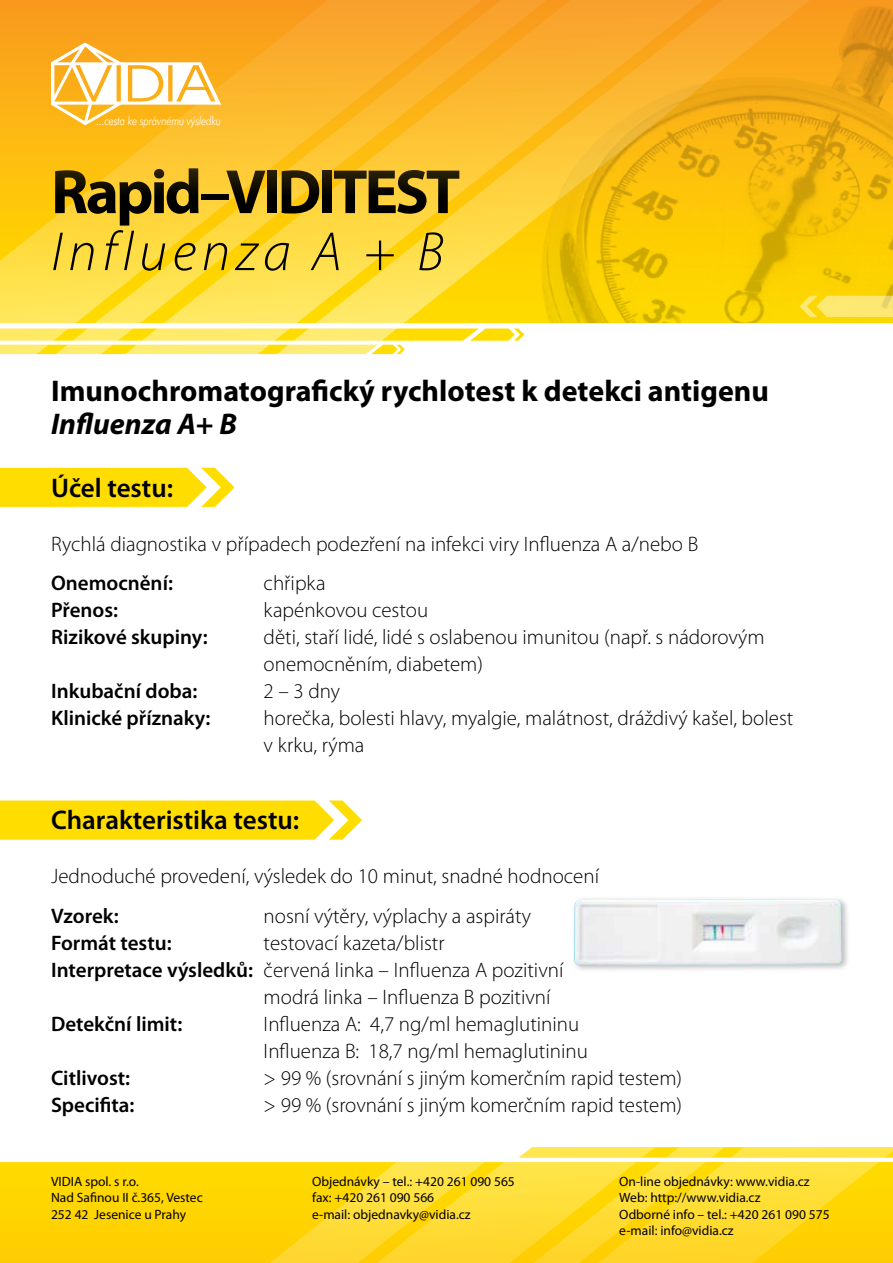
<style>
.page{position:relative;width:893px;height:1263px;background:#fff}
.page>*{position:absolute;margin:0;border:0;box-sizing:border-box;transform-origin:0 0}
.t1{font:700 63px "Myriad Pro";letter-spacing:-.05em;color:#000}
.t2{font:italic 300 55.5px "Myriad Pro";letter-spacing:.1em;color:#000}
.t3{font:700 30px "Myriad Pro";color:#000}
.t4{font:italic 700 30px "Myriad Pro";color:#000}
.t5{font:600 27px "Myriad Pro";color:#000}
.t6{font:300 21px/27px "Myriad Pro";color:#000}
.t7{font:600 21px "Myriad Pro";color:#000}
.t8{font:13.5px/16.5px "Myriad Pro";color:#000}
.t9{font:italic 300 12.45px "Futura BTCE";letter-spacing:-.025em;color:#fff;scale:.83 1}
.s1{font-weight:600}
</style>
<div class="page">
<svg style="left:0;top:1147px;width:893px;height:116px;background:#ffdc30"></svg>
<svg style="left:0;top:800px;width:362px;height:40px;background:#ffdf16"></svg>
<svg style="left:0;top:468px;width:234px;height:39px;background:#ffe019"></svg>
<svg style="left:0;top:0;width:893px;height:355px;background:#fac535"></svg>
<div style="left:572px;top:896px;width:279px;height:77px;background:#000;opacity:.25"></div>
<img style="left:574px;top:899px;width:268px;height:67px">
<p class="t9" style="left:96px;top:112px;width:152px">...cesta ke správnému výsledku</p>
<h1 class="t1" style="left:51px;top:151px;width:411px">Rapid–VIDITEST</h1>
<h2 class="t2" style="left:51px;top:218px;width:394px">Influenza A + B</h2>
<h3 class="t3" style="left:51px;top:371px;width:719px">Imunochromatografický rychlotest k detekci antigenu</h3>
<h3 class="t4" style="left:51px;top:404px;width:187px">Influenza A+ B</h3>
<p class="t5" style="left:51px;top:470px;width:124px">Účel testu:</p>
<p class="t6" style="left:51px;top:530px;width:649px">Rychlá diagnostika v případech podezření na infekci viry Influenza A a/nebo B</p>
<p class="t7" style="left:51px;top:570px;width:123px">Onemocnění:</p>
<p class="t6" style="left:264px;top:570px;width:63px">chřipka</p>
<p class="t7" style="left:51px;top:597px;width:69px">Přenos:</p>
<p class="t6" style="left:264px;top:597px;width:166px">kapénkovou cestou</p>
<p class="t7" style="left:51px;top:624px;width:158px">Rizikové skupiny:</p>
<p class="t6" style="left:264px;top:624px;width:502px">děti, staří lidé, lidé s oslabenou imunitou (např. s nádorovým onemocněním, diabetem)</p>
<p class="t7" style="left:51px;top:678px;width:148px">Inkubační doba:</p>
<p class="t6" style="left:264px;top:678px;width:78px">2 – 3 dny</p>
<p class="t7" style="left:51px;top:705px;width:161px">Klinické příznaky:</p>
<p class="t6" style="left:264px;top:705px;width:531px">horečka, bolesti hlavy, myalgie, malátnost, dráždivý kašel, bolest v krku, rýma</p>
<p class="t5" style="left:51px;top:802px;width:250px">Charakteristika testu:</p>
<p class="t6" style="left:51px;top:862px;width:550px">Jednoduché provedení, výsledek do 10 minut, snadné hodnocení</p>
<p class="t7" style="left:51px;top:902px;width:69px">Vzorek:</p>
<p class="t6" style="left:264px;top:902px;width:269px">nosní výtěry, výplachy a aspiráty</p>
<p class="t7" style="left:51px;top:929px;width:122px">Formát testu:</p>
<p class="t6" style="left:264px;top:929px;width:182px">testovací kazeta/blistr</p>
<p class="t6" style="left:51px;top:956px;width:514px"><span class="s1">Interpretace výsledků:</span> červená linka – Influenza A pozitivní</p>
<p class="t6" style="left:264px;top:983px;width:288px">modrá linka – Influenza B pozitivní</p>
<p class="t7" style="left:51px;top:1010px;width:133px">Detekční limit:</p>
<p class="t6" style="left:264px;top:1010px;width:326px">Influenza A: 4,7 ng/ml hemaglutininu<br>Influenza B: 18,7 ng/ml hemaglutininu</p>
<p class="t7" style="left:51px;top:1064px;width:81px">Citlivost:</p>
<p class="t6" style="left:264px;top:1064px;width:420px">&gt; 99 % (srovnání s jiným komerčním rapid testem)</p>
<p class="t7" style="left:51px;top:1091px;width:85px">Specifita:</p>
<p class="t6" style="left:264px;top:1091px;width:420px">&gt; 99 % (srovnání s jiným komerčním rapid testem)</p>
<p class="t8" style="left:51px;top:1173px;width:153px">VIDIA spol. s r.o.<br>Nad Safinou II č.365, Vestec<br>252 42 Jesenice u Prahy</p>
<p class="t8" style="left:312px;top:1173px;width:204px">Objednávky – tel.: +420 261 090 565 fax: +420 261 090 566<br>e-mail: objednavky@vidia.cz</p>
<p class="t8" style="left:619px;top:1173px;width:212px">On-line objednávky: www.vidia.cz<br>Web: http://www.vidia.cz<br>Odborné info – tel.: +420 261 090 575 e-mail: info@vidia.cz</p>
</div>
